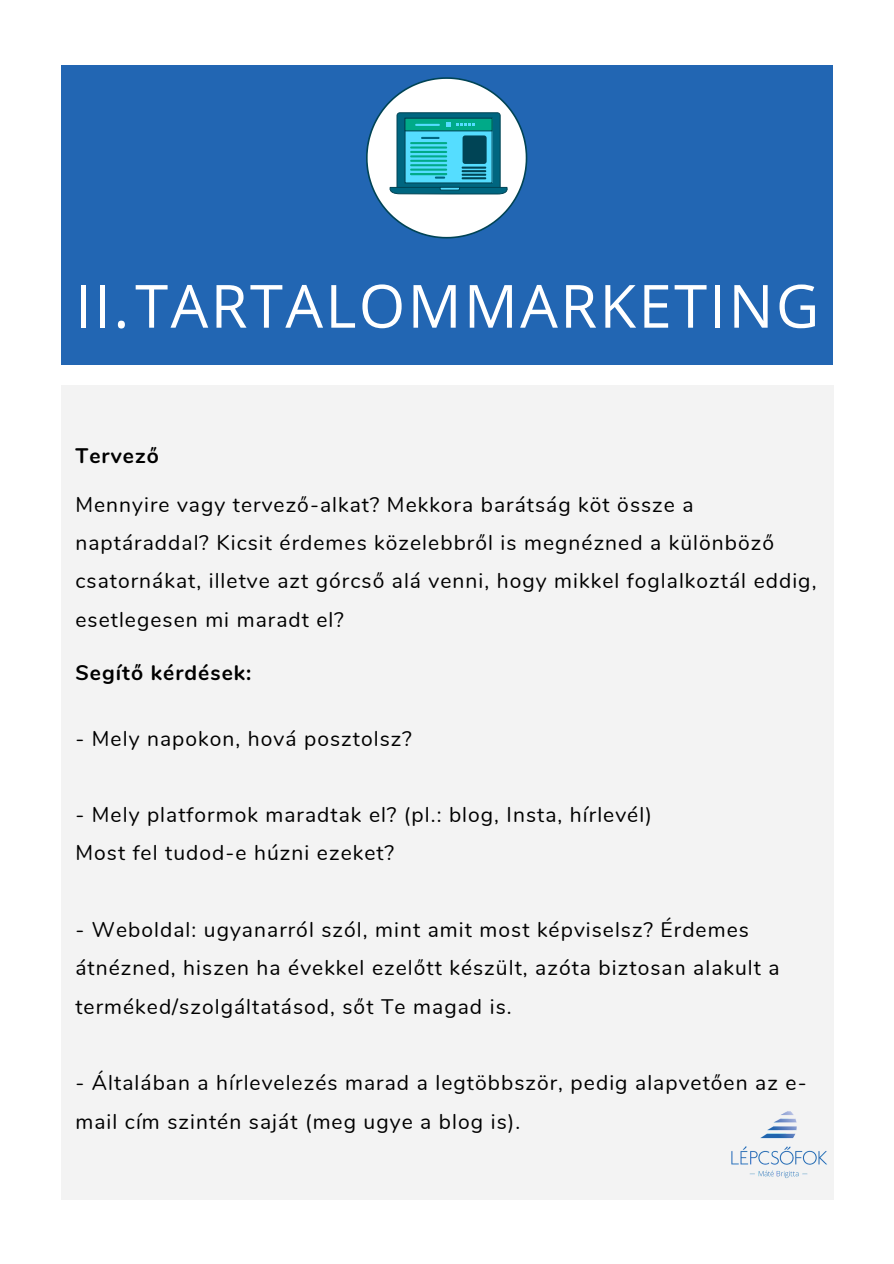
<style>
.page{position:relative;width:894px;height:1264px;background:#fff}
.page>*{position:absolute;margin:0;border:0;box-sizing:border-box;transform-origin:0 0}
.t1{font:59.55px "Open Sans";letter-spacing:.04em;color:#fff}
.t2{font:21px/38.2px "Nunito";letter-spacing:.05em;color:#000}
.t3{font:700 21px "Nunito";letter-spacing:.05em;color:#000}
</style>
<div class="page">
<div style="left:61px;top:65px;width:771px;height:300px;background:#2266b3"></div>
<div style="left:61px;top:385px;width:771px;height:814px;background:#f3f3f3"></div>
<img style="left:723px;top:1090px;width:109px;height:109px;border-radius:50%">
<svg style="left:366px;top:77px;width:162px;height:162px"></svg>
<h1 class="t1" style="left:75px;top:264px;width:745px">II.TARTALOMMARKETING</h1>
<p class="t3" style="left:75px;top:441px;width:85px">Tervező</p>
<p class="t2" style="left:75px;top:485px;width:742px">Mennyire vagy tervező-alkat? Mekkora barátság köt össze a naptáraddal? Kicsit érdemes közelebbről is megnézned a különböző csatornákat, illetve azt górcső alá venni, hogy mikkel foglalkoztál eddig, esetlegesen mi maradt el?</p>
<p class="t3" style="left:75px;top:659px;width:177px">Segítő kérdések:</p>
<p class="t2" style="left:75px;top:719px;width:338px">- Mely napokon, hová posztolsz?</p>
<p class="t2" style="left:75px;top:796px;width:578px">- Mely platformok maradtak el? (pl.: blog, Insta, hírlevél)<br>Most fel tudod-e húzni ezeket?</p>
<p class="t2" style="left:75px;top:911px;width:705px">- Weboldal: ugyanarról szól, mint amit most képviselsz? Érdemes átnézned, hiszen ha évekkel ezelőtt készült, azóta biztosan alakult a terméked/szolgáltatásod, sőt Te magad is.</p>
<p class="t2" style="left:75px;top:1064px;width:732px">- Általában a hírlevelezés marad a legtöbbször, pedig alapvetően az e&shy;mail cím szintén saját (meg ugye a blog is).</p>
</div>
